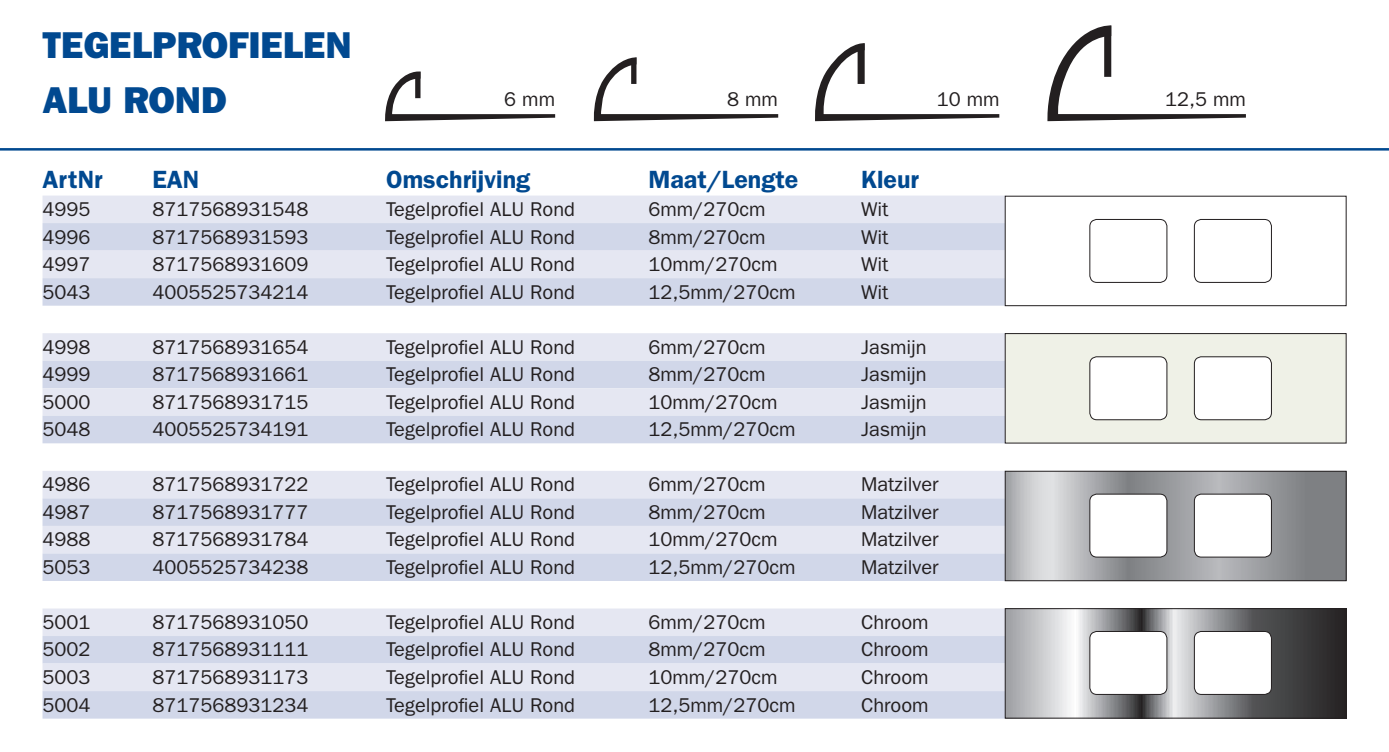
<style>
.page{position:relative;width:1389px;height:752px;background:#fff}
.page>*{position:absolute;margin:0;border:0;box-sizing:border-box;transform-origin:0 0}
.KOP-PROFIELEN{font:800 37.5px "Franklin Gothic LT";color:#014990}
.TUSSENKOP{font:600 25px "Franklin Gothic LT";color:#014990}
.ARTIKEL-DBLAUW{font:20px "Franklin Gothic LT";color:#231f20}
.ARTIKEL-LBLAUW{font:20px "Franklin Gothic LT";color:#231f20}
.BIJSCHRIFT{font:20px "Franklin Gothic LT";color:#231f20}
</style>
<div class="page">
<svg style="left:0;top:113px;width:1389px;height:37px"></svg>
<div style="left:43px;top:195px;width:963px;height:28px;background:#e5e7f2"></div>
<div style="left:43px;top:223px;width:963px;height:27px;background:#d1d7e9"></div>
<div style="left:43px;top:250px;width:963px;height:28px;background:#e5e7f2"></div>
<div style="left:43px;top:278px;width:963px;height:27px;background:#d1d7e9"></div>
<div style="left:43px;top:333px;width:963px;height:27px;background:#e5e7f2"></div>
<div style="left:43px;top:360px;width:963px;height:28px;background:#d1d7e9"></div>
<div style="left:43px;top:388px;width:963px;height:27px;background:#e5e7f2"></div>
<div style="left:43px;top:415px;width:963px;height:28px;background:#d1d7e9"></div>
<div style="left:43px;top:470px;width:963px;height:28px;background:#e5e7f2"></div>
<div style="left:43px;top:498px;width:963px;height:27px;background:#d1d7e9"></div>
<div style="left:43px;top:525px;width:963px;height:28px;background:#e5e7f2"></div>
<div style="left:43px;top:553px;width:963px;height:27px;background:#d1d7e9"></div>
<div style="left:43px;top:608px;width:963px;height:27px;background:#e5e7f2"></div>
<div style="left:43px;top:635px;width:963px;height:28px;background:#d1d7e9"></div>
<div style="left:43px;top:663px;width:963px;height:27px;background:#e5e7f2"></div>
<div style="left:43px;top:690px;width:963px;height:28px;background:#d1d7e9"></div>
<svg style="left:385px;top:71px;width:170px;height:50px"></svg>
<svg style="left:594px;top:57px;width:184px;height:64px"></svg>
<svg style="left:815px;top:43px;width:184px;height:78px"></svg>
<svg style="left:1047px;top:25px;width:199px;height:96px"></svg>
<svg style="left:1007px;top:472px;width:337px;height:106px;background:#a3a5a8"></svg>
<div style="left:1005px;top:470px;width:341px;height:110px;border:1px solid #231f20"></div>
<svg style="left:1007px;top:610px;width:337px;height:106px;background:#8e8e90"></svg>
<div style="left:1005px;top:608px;width:341px;height:110px;border:1px solid #231f20"></div>
<div style="left:1005px;top:196px;width:341px;height:110px;border:1px solid #231f20"></div>
<div style="left:1005px;top:333px;width:341px;height:110px;background:#eff1e7"></div>
<div style="left:1005px;top:333px;width:341px;height:110px;border:1px solid #231f20"></div>
<div style="left:1194px;top:219px;width:78px;height:63px;border:1px solid #231f20;border-radius:7px"></div>
<div style="left:1090px;top:219px;width:77px;height:63px;border:1px solid #231f20;border-radius:7px"></div>
<div style="left:1194px;top:356px;width:77px;height:63px;background:#fff;border-radius:7px"></div>
<div style="left:1194px;top:356px;width:78px;height:64px;border:1px solid #231f20;border-radius:7px"></div>
<div style="left:1090px;top:356px;width:77px;height:63px;background:#fff;border-radius:7px"></div>
<div style="left:1090px;top:356px;width:77px;height:64px;border:1px solid #231f20;border-radius:7px"></div>
<div style="left:1194px;top:494px;width:77px;height:62px;background:#fff;border-radius:7px"></div>
<div style="left:1194px;top:493px;width:78px;height:64px;border:1px solid #231f20;border-radius:7px"></div>
<div style="left:1090px;top:494px;width:77px;height:62px;background:#fff;border-radius:7px"></div>
<div style="left:1090px;top:493px;width:77px;height:64px;border:1px solid #231f20;border-radius:7px"></div>
<div style="left:1194px;top:631px;width:77px;height:63px;background:#fff;border-radius:7px"></div>
<div style="left:1194px;top:630px;width:78px;height:64px;border:1px solid #231f20;border-radius:7px"></div>
<div style="left:1090px;top:631px;width:77px;height:63px;background:#fff;border-radius:7px"></div>
<div style="left:1090px;top:630px;width:77px;height:64px;border:1px solid #231f20;border-radius:7px"></div>
<p class="KOP-PROFIELEN" style="left:43px;top:23px;width:42px">TEGELPROFIELEN</p>
<p class="KOP-PROFIELEN" style="left:43px;top:78px;width:108px">ALU ROND</p>
<p class="BIJSCHRIFT" style="left:504px;top:87px;width:52px">6 mm</p>
<p class="BIJSCHRIFT" style="left:727px;top:87px;width:52px">8 mm</p>
<p class="BIJSCHRIFT" style="left:937px;top:87px;width:64px">10 mm</p>
<p class="BIJSCHRIFT" style="left:1165px;top:87px;width:82px">12,5 mm</p>
<p class="TUSSENKOP" style="left:43px;top:165px;width:62px">ArtNr</p>
<p class="TUSSENKOP" style="left:152px;top:165px;width:49px">EAN</p>
<p class="TUSSENKOP" style="left:386px;top:165px;width:145px">Omschrijving</p>
<p class="TUSSENKOP" style="left:648px;top:165px;width:152px">Maat/Lengte</p>
<p class="TUSSENKOP" style="left:861px;top:165px;width:59px">Kleur</p>
<p class="ARTIKEL-LBLAUW" style="left:43px;top:197px;width:50px">4995</p>
<p class="ARTIKEL-LBLAUW" style="left:152px;top:197px;width:158px">8717568931548</p>
<p class="ARTIKEL-LBLAUW" style="left:386px;top:197px;width:190px">Tegelprofiel ALU Rond</p>
<p class="ARTIKEL-LBLAUW" style="left:648px;top:197px;width:119px">6mm/270cm</p>
<p class="ARTIKEL-LBLAUW" style="left:861px;top:197px;width:29px">Wit</p>
<p class="ARTIKEL-DBLAUW" style="left:43px;top:225px;width:50px">4996</p>
<p class="ARTIKEL-DBLAUW" style="left:152px;top:225px;width:158px">8717568931593</p>
<p class="ARTIKEL-DBLAUW" style="left:386px;top:225px;width:190px">Tegelprofiel ALU Rond</p>
<p class="ARTIKEL-DBLAUW" style="left:648px;top:225px;width:119px">8mm/270cm</p>
<p class="ARTIKEL-DBLAUW" style="left:861px;top:225px;width:29px">Wit</p>
<p class="ARTIKEL-LBLAUW" style="left:43px;top:252px;width:50px">4997</p>
<p class="ARTIKEL-LBLAUW" style="left:152px;top:252px;width:158px">8717568931609</p>
<p class="ARTIKEL-LBLAUW" style="left:386px;top:252px;width:190px">Tegelprofiel ALU Rond</p>
<p class="ARTIKEL-LBLAUW" style="left:648px;top:252px;width:131px">10mm/270cm</p>
<p class="ARTIKEL-LBLAUW" style="left:861px;top:252px;width:29px">Wit</p>
<p class="ARTIKEL-DBLAUW" style="left:43px;top:280px;width:50px">5043</p>
<p class="ARTIKEL-DBLAUW" style="left:152px;top:280px;width:158px">4005525734214</p>
<p class="ARTIKEL-DBLAUW" style="left:386px;top:280px;width:190px">Tegelprofiel ALU Rond</p>
<p class="ARTIKEL-DBLAUW" style="left:648px;top:280px;width:149px">12,5mm/270cm</p>
<p class="ARTIKEL-DBLAUW" style="left:861px;top:280px;width:29px">Wit</p>
<p class="ARTIKEL-LBLAUW" style="left:43px;top:335px;width:50px">4998</p>
<p class="ARTIKEL-LBLAUW" style="left:152px;top:335px;width:158px">8717568931654</p>
<p class="ARTIKEL-LBLAUW" style="left:386px;top:335px;width:190px">Tegelprofiel ALU Rond</p>
<p class="ARTIKEL-LBLAUW" style="left:648px;top:335px;width:119px">6mm/270cm</p>
<p class="ARTIKEL-LBLAUW" style="left:861px;top:335px;width:67px">Jasmijn</p>
<p class="ARTIKEL-DBLAUW" style="left:43px;top:362px;width:50px">4999</p>
<p class="ARTIKEL-DBLAUW" style="left:152px;top:362px;width:158px">8717568931661</p>
<p class="ARTIKEL-DBLAUW" style="left:386px;top:362px;width:190px">Tegelprofiel ALU Rond</p>
<p class="ARTIKEL-DBLAUW" style="left:648px;top:362px;width:119px">8mm/270cm</p>
<p class="ARTIKEL-DBLAUW" style="left:861px;top:362px;width:67px">Jasmijn</p>
<p class="ARTIKEL-LBLAUW" style="left:43px;top:390px;width:50px">5000</p>
<p class="ARTIKEL-LBLAUW" style="left:152px;top:390px;width:158px">8717568931715</p>
<p class="ARTIKEL-LBLAUW" style="left:386px;top:390px;width:190px">Tegelprofiel ALU Rond</p>
<p class="ARTIKEL-LBLAUW" style="left:648px;top:390px;width:131px">10mm/270cm</p>
<p class="ARTIKEL-LBLAUW" style="left:861px;top:390px;width:67px">Jasmijn</p>
<p class="ARTIKEL-DBLAUW" style="left:43px;top:417px;width:50px">5048</p>
<p class="ARTIKEL-DBLAUW" style="left:152px;top:417px;width:158px">4005525734191</p>
<p class="ARTIKEL-DBLAUW" style="left:386px;top:417px;width:190px">Tegelprofiel ALU Rond</p>
<p class="ARTIKEL-DBLAUW" style="left:648px;top:417px;width:149px">12,5mm/270cm</p>
<p class="ARTIKEL-DBLAUW" style="left:861px;top:417px;width:67px">Jasmijn</p>
<p class="ARTIKEL-LBLAUW" style="left:43px;top:472px;width:50px">4986</p>
<p class="ARTIKEL-LBLAUW" style="left:152px;top:472px;width:158px">8717568931722</p>
<p class="ARTIKEL-LBLAUW" style="left:386px;top:472px;width:190px">Tegelprofiel ALU Rond</p>
<p class="ARTIKEL-LBLAUW" style="left:648px;top:472px;width:119px">6mm/270cm</p>
<p class="ARTIKEL-LBLAUW" style="left:861px;top:472px;width:79px">Matzilver</p>
<p class="ARTIKEL-DBLAUW" style="left:43px;top:500px;width:50px">4987</p>
<p class="ARTIKEL-DBLAUW" style="left:152px;top:500px;width:158px">8717568931777</p>
<p class="ARTIKEL-DBLAUW" style="left:386px;top:500px;width:190px">Tegelprofiel ALU Rond</p>
<p class="ARTIKEL-DBLAUW" style="left:648px;top:500px;width:119px">8mm/270cm</p>
<p class="ARTIKEL-DBLAUW" style="left:861px;top:500px;width:79px">Matzilver</p>
<p class="ARTIKEL-LBLAUW" style="left:43px;top:527px;width:50px">4988</p>
<p class="ARTIKEL-LBLAUW" style="left:152px;top:527px;width:158px">8717568931784</p>
<p class="ARTIKEL-LBLAUW" style="left:386px;top:527px;width:190px">Tegelprofiel ALU Rond</p>
<p class="ARTIKEL-LBLAUW" style="left:648px;top:527px;width:131px">10mm/270cm</p>
<p class="ARTIKEL-LBLAUW" style="left:861px;top:527px;width:79px">Matzilver</p>
<p class="ARTIKEL-DBLAUW" style="left:43px;top:555px;width:50px">5053</p>
<p class="ARTIKEL-DBLAUW" style="left:152px;top:555px;width:158px">4005525734238</p>
<p class="ARTIKEL-DBLAUW" style="left:386px;top:555px;width:190px">Tegelprofiel ALU Rond</p>
<p class="ARTIKEL-DBLAUW" style="left:648px;top:555px;width:149px">12,5mm/270cm</p>
<p class="ARTIKEL-DBLAUW" style="left:861px;top:555px;width:79px">Matzilver</p>
<p class="ARTIKEL-LBLAUW" style="left:43px;top:610px;width:50px">5001</p>
<p class="ARTIKEL-LBLAUW" style="left:152px;top:610px;width:158px">8717568931050</p>
<p class="ARTIKEL-LBLAUW" style="left:386px;top:610px;width:190px">Tegelprofiel ALU Rond</p>
<p class="ARTIKEL-LBLAUW" style="left:648px;top:610px;width:119px">6mm/270cm</p>
<p class="ARTIKEL-LBLAUW" style="left:861px;top:610px;width:69px">Chroom</p>
<p class="ARTIKEL-DBLAUW" style="left:43px;top:637px;width:50px">5002</p>
<p class="ARTIKEL-DBLAUW" style="left:152px;top:637px;width:158px">8717568931111</p>
<p class="ARTIKEL-DBLAUW" style="left:386px;top:637px;width:190px">Tegelprofiel ALU Rond</p>
<p class="ARTIKEL-DBLAUW" style="left:648px;top:637px;width:119px">8mm/270cm</p>
<p class="ARTIKEL-DBLAUW" style="left:861px;top:637px;width:69px">Chroom</p>
<p class="ARTIKEL-LBLAUW" style="left:43px;top:665px;width:50px">5003</p>
<p class="ARTIKEL-LBLAUW" style="left:152px;top:665px;width:158px">8717568931173</p>
<p class="ARTIKEL-LBLAUW" style="left:386px;top:665px;width:190px">Tegelprofiel ALU Rond</p>
<p class="ARTIKEL-LBLAUW" style="left:648px;top:665px;width:131px">10mm/270cm</p>
<p class="ARTIKEL-LBLAUW" style="left:861px;top:665px;width:69px">Chroom</p>
<p class="ARTIKEL-DBLAUW" style="left:43px;top:692px;width:50px">5004</p>
<p class="ARTIKEL-DBLAUW" style="left:152px;top:692px;width:158px">8717568931234</p>
<p class="ARTIKEL-DBLAUW" style="left:386px;top:692px;width:190px">Tegelprofiel ALU Rond</p>
<p class="ARTIKEL-DBLAUW" style="left:648px;top:692px;width:149px">12,5mm/270cm</p>
<p class="ARTIKEL-DBLAUW" style="left:861px;top:692px;width:69px">Chroom</p>
</div>
